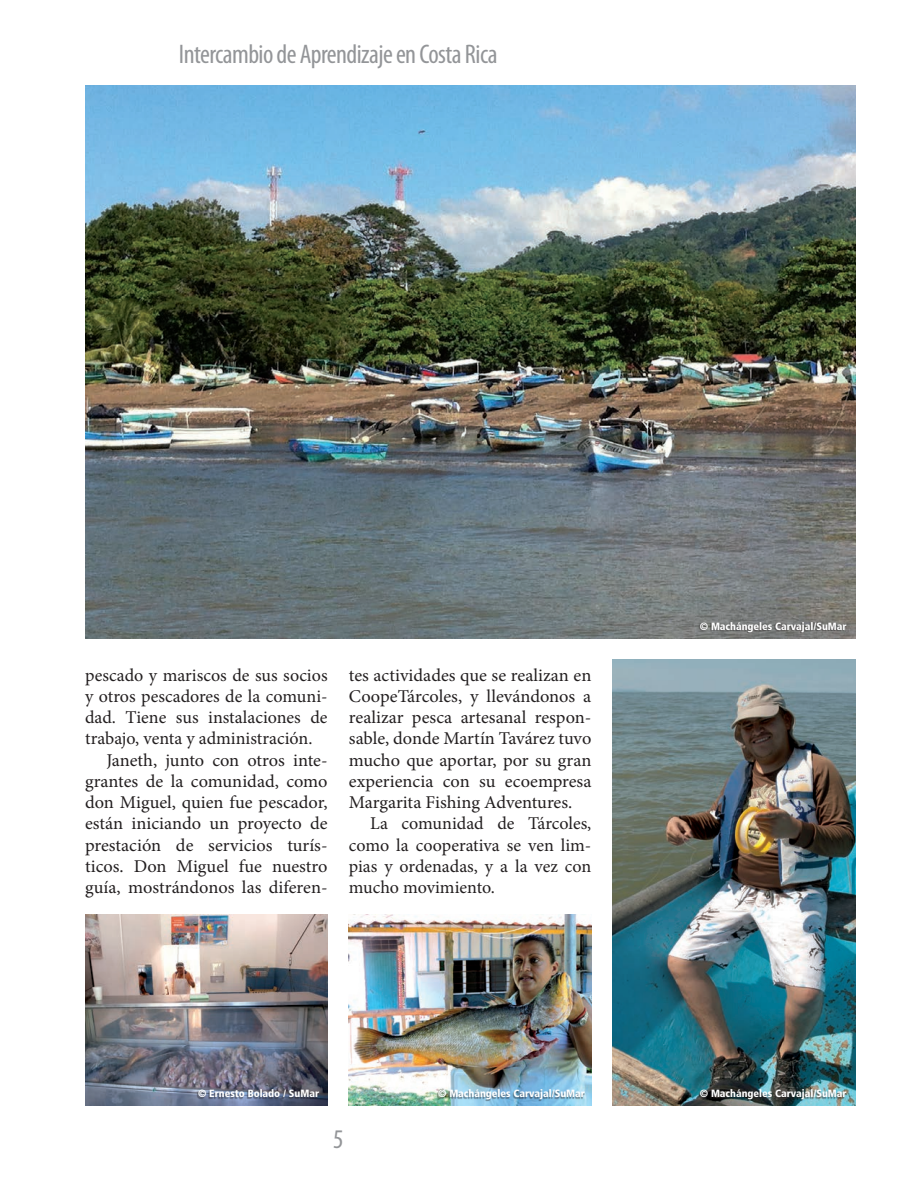
<style>
.page{position:relative;width:919px;height:1191px;background:#fff}
.page>*{position:absolute;margin:0;border:0;box-sizing:border-box;transform-origin:0 0}
.t1{font:condensed 27px "Myriad Pro";letter-spacing:-.02em;color:#939598}
.t2{font:18px/21.3px "Minion Pro";color:#231f20;text-align:justify}
.t3{font:900 condensed 10.5px "Frutiger LT Std";color:#fff}
</style>
<div class="page">
<img style="left:612px;top:659px;width:243px;height:447px">
<img style="left:349px;top:914px;width:242px;height:192px">
<img style="left:85px;top:914px;width:242px;height:192px">
<img style="left:85px;top:85px;width:770px;height:553px">
<div style="left:698px;top:622px;width:148px;height:11px;background:#231f20;opacity:.5"></div>
<div style="left:698px;top:1090px;width:148px;height:11px;background:#231f20;opacity:.5"></div>
<div style="left:436px;top:1090px;width:148px;height:11px;background:#231f20;opacity:.5"></div>
<div style="left:197px;top:1090px;width:122px;height:9px;background:#231f20;opacity:.5"></div>
<h1 class="t1" style="left:179px;top:40px;width:320px">Intercambio de Aprendizaje en Costa Rica</h1>
<p class="t2" style="left:85px;top:664px;width:244px">pescado y mariscos de sus socios</p>
<p class="t2" style="left:85px;top:685px;width:244px">y otros pescadores de la comuni-</p>
<p class="t2" style="left:85px;top:707px;width:244px">dad. Tiene sus instalaciones de</p>
<p class="t2" style="left:85px;top:728px;width:229px">trabajo, venta y administración.</p>
<p class="t2" style="left:106px;top:749px;width:223px">Janeth, junto con otros inte-</p>
<p class="t2" style="left:85px;top:770px;width:244px">grantes de la comunidad, como</p>
<p class="t2" style="left:85px;top:792px;width:244px">don Miguel, quien fue pescador,</p>
<p class="t2" style="left:85px;top:813px;width:244px">están iniciando un proyecto de</p>
<p class="t2" style="left:85px;top:834px;width:244px">prestación de servicios turís-</p>
<p class="t2" style="left:85px;top:855px;width:244px">ticos. Don Miguel fue nuestro</p>
<p class="t2" style="left:85px;top:877px;width:244px">guía, mostrándonos las diferen-</p>
<p class="t2" style="left:349px;top:664px;width:244px">tes actividades que se realizan en CoopeTárcoles, y llevándonos a realizar pesca artesanal respon&shy;sable, donde Martín Tavárez tuvo mucho que aportar, por su gran experiencia con su ecoempresa Margarita Fishing Adventures.</p>
<p class="t2" style="left:349px;top:813px;width:244px;text-indent:21px">La comunidad de Tárcoles, como la cooperativa se ven lim&shy;pias y ordenadas, y a la vez con mucho movimiento.</p>
<p class="t3" style="left:699px;top:619px;width:148px">© Machángeles Carvajal/SuMar</p>
<p class="t3" style="left:198px;top:1087px;width:122px">© Ernesto Bolado / SuMar</p>
<p class="t3" style="left:438px;top:1087px;width:148px">© Machángeles Carvajal/SuMar</p>
<p class="t3" style="left:699px;top:1087px;width:148px">© Machángeles Carvajal/SuMar</p>
<h1 class="t1" style="left:333px;top:1124px;width:12px">5</h1>
</div>
